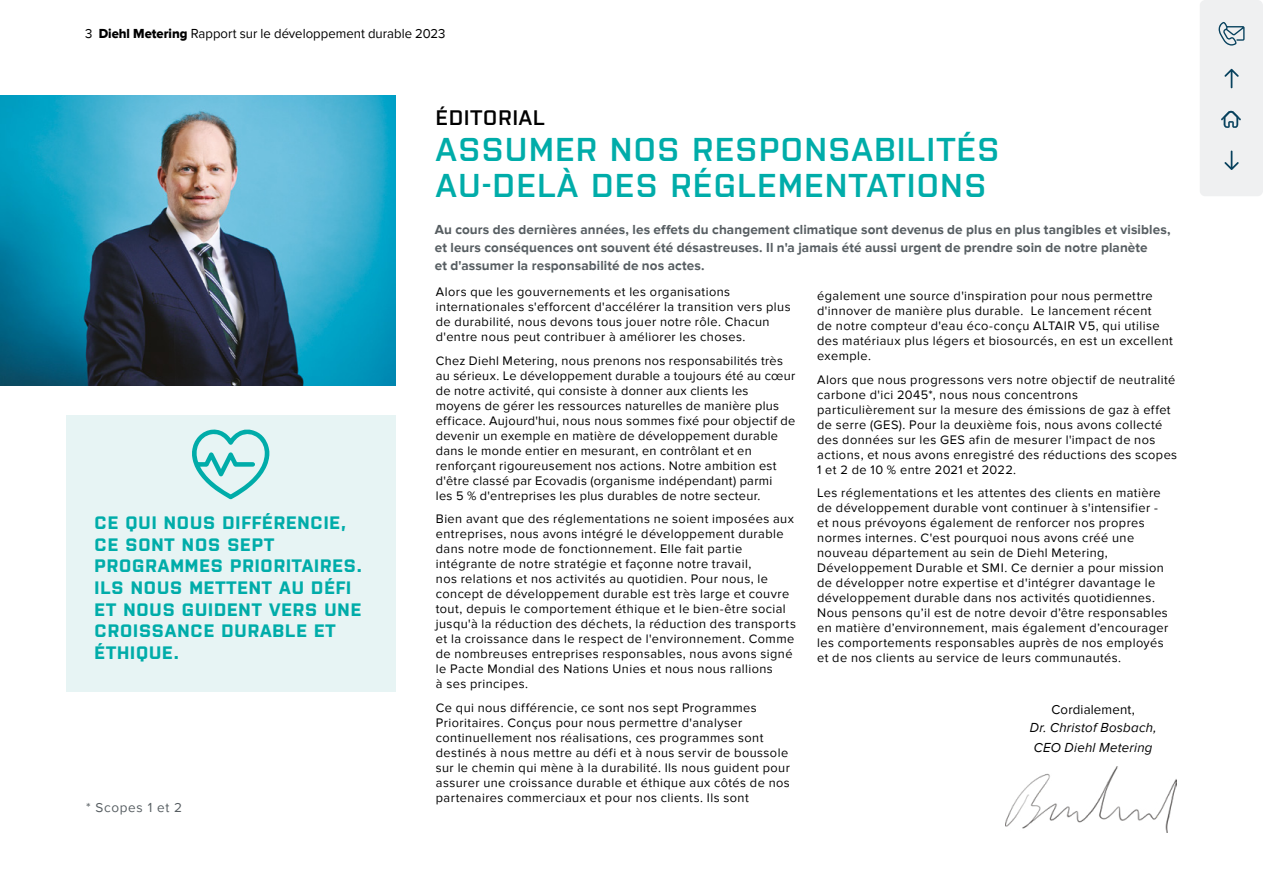
<style>
.page{position:relative;width:1263px;height:893px;background:#fff}
.page>*{position:absolute;margin:0;border:0;box-sizing:border-box;transform-origin:0 0}
.t1{font:600 33px/36px "Purista";letter-spacing:.05em;color:#00aca9}
.t2{font:600 21px "Purista";letter-spacing:.05em;color:#000}
.t3{font:700 18px/21.6px "Purista";letter-spacing:.05em;color:#00aca9}
.t4{font:700 13.5px/18px "Proxima Nova";letter-spacing:.01em;color:#575e62}
.t5{font:13.5px "Proxima Nova";letter-spacing:.005em;color:#000}
.t6{font:italic 13.5px/20.2px "Proxima Nova";letter-spacing:.02em;color:#000}
.t7{font:13.5px "Proxima Nova";letter-spacing:.05em;color:#575e62}
.t8{font:12.75px/15px "Proxima Nova";letter-spacing:.035em;color:#000}
.s1{font-family:"Proxima Nova Extrabld"}
</style>
<div class="page">
<img style="left:1005px;top:766px;width:171px;height:67px">
<img style="left:0;top:96px;width:395px;height:290px">
<div style="left:66px;top:415px;width:329px;height:276px;background:#e7f4f4"></div>
<svg style="left:192px;top:429px;width:77px;height:70px"></svg>
<div style="left:1200px;top:0;width:63px;height:196px;background:#eff0f1;border-radius:5px"></div>
<svg style="left:1221px;top:110px;width:20px;height:18px"></svg>
<svg style="left:1224px;top:68px;width:15px;height:20px"></svg>
<svg style="left:1224px;top:151px;width:15px;height:19px"></svg>
<svg style="left:1218px;top:22px;width:26px;height:24px"></svg>
<p class="t5" style="left:85px;top:26px;width:362px">3 <span class="s1">Diehl Metering</span> Rapport sur le développement durable 2023</p>
<h3 class="t3" style="left:95px;top:510px;width:269px">CE QUI NOUS DIFFÉRENCIE,<br>CE SONT NOS SEPT<br>PROGRAMMES PRIORITAIRES.<br>ILS NOUS METTENT AU DÉFI<br>ET NOUS GUIDENT VERS UNE<br>CROISSANCE DURABLE ET<br>ÉTHIQUE.</h3>
<p class="t7" style="left:86px;top:800px;width:97px">* Scopes 1 et 2</p>
<h2 class="t2" style="left:436px;top:103px;width:111px">ÉDITORIAL</h2>
<h1 class="t1" style="left:436px;top:129px;width:565px">ASSUMER NOS RESPONSABILITÉS<br>AU-DELÀ DES RÉGLEMENTATIONS</h1>
<p class="t4" style="left:435px;top:221px;width:737px">Au cours des dernières années, les effets du changement climatique sont devenus de plus en plus tangibles et visibles, et leurs conséquences ont souvent été désastreuses. Il n'a jamais été aussi urgent de prendre soin de notre planète<br>et d'assumer la responsabilité de nos actes.</p>
<p class="t8" style="left:436px;top:285px;width:356px">Alors que les gouvernements et les organisations internationales s'efforcent d'accélérer la transition vers plus de durabilité, nous devons tous jouer notre rôle. Chacun d'entre nous peut contribuer à améliorer les choses.</p>
<p class="t8" style="left:436px;top:353px;width:361px">Chez Diehl Metering, nous prenons nos responsabilités très au sérieux. Le développement durable a toujours été au cœur de notre activité, qui consiste à donner aux clients les moyens de gérer les ressources naturelles de manière plus efficace. Aujourd'hui, nous nous sommes fixé pour objectif de devenir un exemple en matière de développement durable dans le monde entier en mesurant, en contrôlant et en renforçant rigoureusement nos actions. Notre ambition est d'être classé par Ecovadis (organisme indépendant) parmi<br>les 5 % d'entreprises les plus durables de notre secteur.</p>
<p class="t8" style="left:436px;top:512px;width:362px">Bien avant que des réglementations ne soient imposées aux entreprises, nous avons intégré le développement durable dans notre mode de fonctionnement. Elle fait partie intégrante de notre stratégie et façonne notre travail,<br>nos relations et nos activités au quotidien. Pour nous, le concept de développement durable est très large et couvre tout, depuis le comportement éthique et le bien-être social jusqu'à la réduction des déchets, la réduction des transports et la croissance dans le respect de l'environnement. Comme de nombreuses entreprises responsables, nous avons signé le Pacte Mondial des Nations Unies et nous nous rallions<br>à ses principes.</p>
<p class="t8" style="left:436px;top:700px;width:355px">Ce qui nous différencie, ce sont nos sept Programmes Prioritaires. Conçus pour nous permettre d'analyser continuellement nos réalisations, ces programmes sont destinés à nous mettre au défi et à nous servir de boussole sur le chemin qui mène à la durabilité. Ils nous guident pour assurer une croissance durable et éthique aux côtés de nos partenaires commerciaux et pour nos clients. Ils sont</p>
<p class="t8" style="left:817px;top:289px;width:357px">également une source d'inspiration pour nous permettre d'innover de manière plus durable. Le lancement récent<br>de notre compteur d'eau éco-conçu ALTAIR V5, qui utilise des matériaux plus légers et biosourcés, en est un excellent exemple.</p>
<p class="t8" style="left:817px;top:372px;width:362px">Alors que nous progressons vers notre objectif de neutralité carbone d'ici 2045*, nous nous concentrons particulièrement sur la mesure des émissions de gaz à effet de serre (GES). Pour la deuxième fois, nous avons collecté des données sur les GES afin de mesurer l'impact de nos actions, et nous avons enregistré des réductions des scopes 1 et 2 de 10 % entre 2021 et 2022.</p>
<p class="t8" style="left:817px;top:486px;width:353px">Les réglementations et les attentes des clients en matière de développement durable vont continuer à s'intensifier - et nous prévoyons également de renforcer nos propres normes internes. C'est pourquoi nous avons créé une nouveau département au sein de Diehl Metering, Développement Durable et SMI. Ce dernier a pour mission de développer notre expertise et d'intégrer davantage le développement durable dans nos activités quotidiennes.<br>Nous pensons qu’il est de notre devoir d’être responsables en matière d’environnement, mais également d’encourager les comportements responsables auprès de nos employés et de nos clients au service de leurs communautés.</p>
<p class="t5" style="left:1051px;top:702px;width:85px">Cordialement,</p>
<p class="t6" style="left:1030px;top:717px;width:128px">Dr. Christof Bosbach,<br>CEO Diehl Metering</p>
</div>
